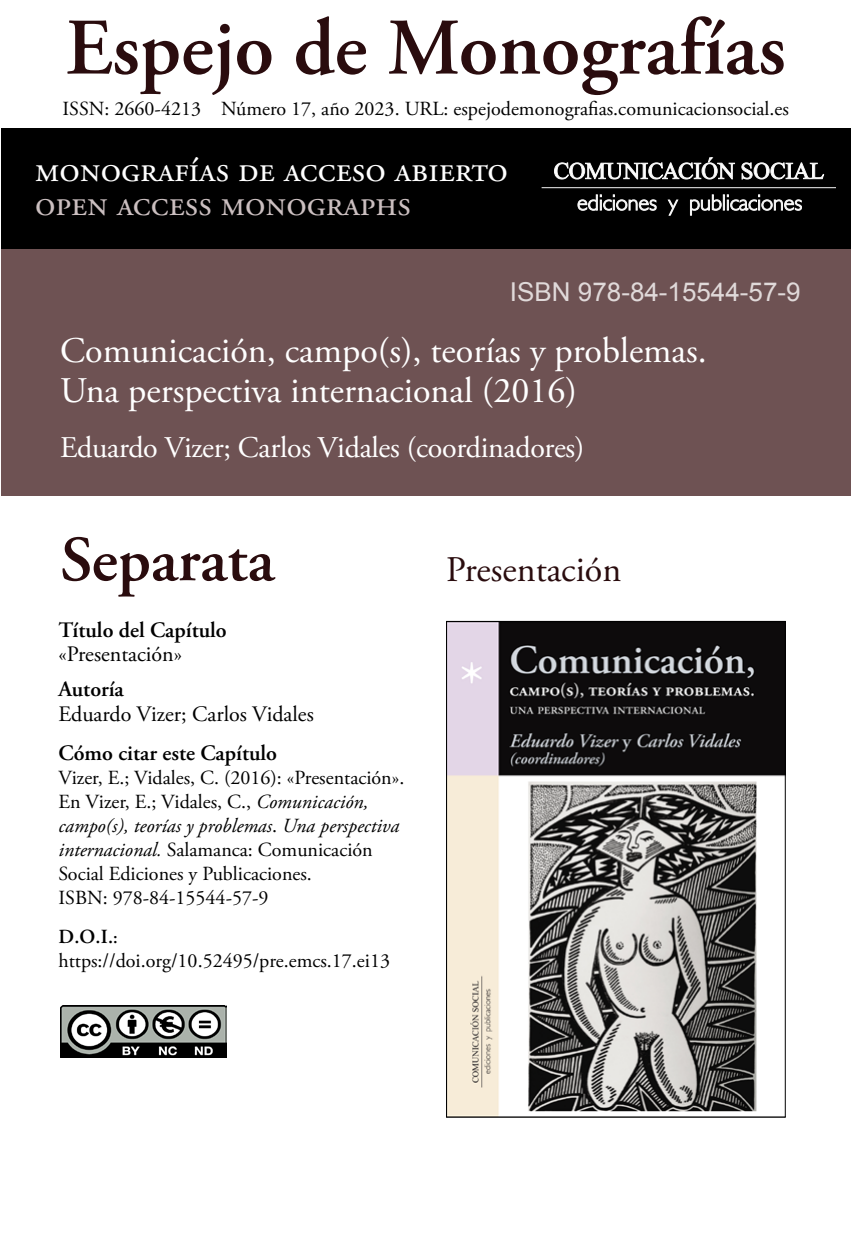
<style>
.page{position:relative;width:851px;height:1248px;background:#fff}
.page>*{position:absolute;margin:0;border:0;box-sizing:border-box;transform-origin:0 0}
.t1{font:600 80px "Adobe Garamond Pro";color:#2a0c0e}
.t2{font:600 64px "Adobe Garamond Pro";color:#2a0c0e}
.t3{font:36px "Adobe Garamond Pro";color:#fff}
.t4{font:36px "Adobe Garamond Pro";color:#cbbfc0}
.t5{font:36px "Adobe Garamond Pro";color:#2a0c0e}
.body{font:30px "Adobe Garamond Pro";letter-spacing:-.015em;color:#fff}
.t6{font:26px "Arial";color:#e0d9d9}
.t7{font:600 22px "Adobe Garamond Pro";letter-spacing:-.005em;color:#000}
.t8{font:22px "Adobe Garamond Pro";letter-spacing:-.005em;color:#000}
.body-2{font:20px/24px "Adobe Garamond Pro";color:#000}
.t9{font:600 20px "Adobe Garamond Pro";color:#000}
.s1{font-style:italic}
.s2{font-size:18px}
</style>
<div class="page">
<img style="left:448px;top:623px;width:335px;height:492px">
<div style="left:1px;top:129px;width:849px;height:120px;background:#000"></div>
<svg style="left:554px;top:157px;width:269px;height:22px"></svg>
<hr style="left:541px;top:187px;width:294px;height:1px;background:#f6f6f6">
<svg style="left:577px;top:194px;width:224px;height:21px"></svg>
<div style="left:1px;top:249px;width:849px;height:246px;background:#6e5253"></div>
<img style="left:60px;top:1005px;width:167px;height:52px">
<p class="t1" style="left:66px;top:2px;width:721px">Espejo de Monografías</p>
<p class="body-2" style="left:63px;top:98px;width:727px">ISSN: 2660-4213 Número 17, año 2023. URL: espejodemonografias.comunicacionsocial.es</p>
<p class="t3" style="left:35px;top:148px;width:474px">monografías de acceso abierto</p>
<p class="t4" style="left:35px;top:182px;width:377px">open access monographs</p>
<p class="t6" style="left:510px;top:275px;width:292px">ISBN 978-84-15544-57-9</p>
<p class="t3" style="left:60px;top:329px;width:648px">Comunicación, campo(s), teorías y problemas.</p>
<p class="t3" style="left:60px;top:369px;width:518px">Una perspectiva internacional (2016)</p>
<p class="body" style="left:60px;top:430px;width:526px">Eduardo Vizer; Carlos Vidales (coordinadores)</p>
<p class="t2" style="left:60px;top:523px;width:217px">Separata</p>
<p class="t7" style="left:58px;top:617px;width:170px">Título del Capítulo</p>
<p class="t8" style="left:58px;top:641px;width:125px">«Presentación»</p>
<p class="t7" style="left:58px;top:676px;width:67px">Autoría</p>
<p class="t8" style="left:58px;top:700px;width:257px">Eduardo Vizer; Carlos Vidales</p>
<p class="t7" style="left:58px;top:740px;width:220px">Cómo citar este Capítulo</p>
<p class="body-2" style="left:58px;top:766px;width:347px">Vizer, E.; Vidales, C. (2016): «Presentación».<br>En Vizer, E.; Vidales, C., <span class="s1">Comunicación, campo(s), teorías y problemas</span>. <span class="s1">Una perspectiva internacional.</span> Salamanca: Comunicación Social Ediciones y Publicaciones.</p>
<p class="body-2" style="left:58px;top:886px;width:211px">ISBN: 978-84-15544-57-9</p>
<p class="t9" style="left:59px;top:925px;width:61px">D.O.I.<span class="s2">:</span></p>
<p class="body-2" style="left:58px;top:949px;width:333px">https://doi.org/10.52495/pre.emcs.17.ei13</p>
<p class="t5" style="left:446px;top:548px;width:176px">Presentación</p>
</div>
